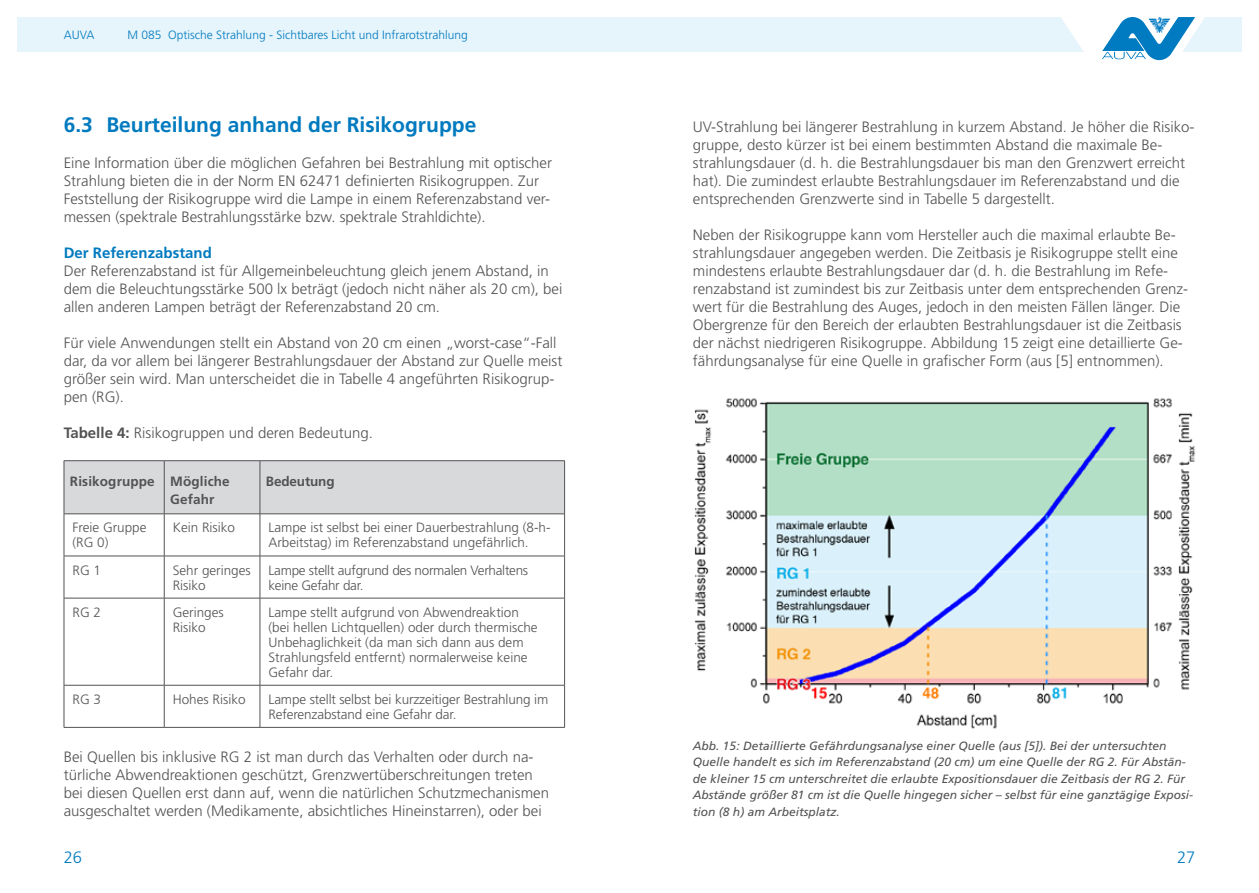
<style>
.page{position:relative;width:1259px;height:893px;background:#fff}
.page>*{position:absolute;margin:0;border:0;box-sizing:border-box;transform-origin:0 0}
.t1{font:700 21px "Frutiger LT Std";color:#007abf}
.t2{font:300 16.5px "Frutiger LT Std";color:#007bc0}
.t3{font:300 15px/18px "Frutiger LT Std";color:#535355}
.t4{font:700 15px "Frutiger LT Std";color:#007abf}
.t5{font:300 13.5px/15px "Frutiger LT Std";color:#535355}
.t6{font:300 13.5px/15px "Frutiger LT Std";letter-spacing:-.02em;color:#535355}
.t7{font:700 13.5px/18px "Frutiger LT Std";letter-spacing:.01em;color:#535355}
.t8{font:700 13.5px "Frutiger LT Std";letter-spacing:-.01em;color:#535355}
.t9{font:italic 12px/16.5px "Frutiger LT Std";color:#535355}
.t10{font:300 12px "Frutiger LT Std";color:#007abf}
.s1{font-weight:700}
</style>
<div class="page">
<div style="left:17px;top:17px;width:1225px;height:34px;background:#e6f4fc"></div>
<div style="left:65px;top:461px;width:499px;height:53px;background:#d8d9da"></div>
<hr style="left:64px;top:460px;width:100px;height:1px;background:#535355">
<hr style="left:64px;top:461px;width:1px;height:53px;background:#535355">
<hr style="left:164px;top:460px;width:96px;height:1px;background:#535355">
<hr style="left:164px;top:461px;width:1px;height:53px;background:#535355">
<hr style="left:260px;top:460px;width:305px;height:1px;background:#535355">
<hr style="left:260px;top:461px;width:1px;height:53px;background:#535355">
<hr style="left:564px;top:461px;width:1px;height:53px;background:#535355">
<hr style="left:64px;top:514px;width:100px;height:1px;background:#535355">
<hr style="left:64px;top:514px;width:1px;height:42px;background:#535355">
<hr style="left:164px;top:514px;width:96px;height:1px;background:#535355">
<hr style="left:164px;top:514px;width:1px;height:42px;background:#535355">
<hr style="left:260px;top:514px;width:305px;height:1px;background:#535355">
<hr style="left:260px;top:514px;width:1px;height:42px;background:#535355">
<hr style="left:564px;top:514px;width:1px;height:42px;background:#535355">
<hr style="left:64px;top:556px;width:100px;height:1px;background:#535355">
<hr style="left:64px;top:556px;width:1px;height:42px;background:#535355">
<hr style="left:164px;top:556px;width:96px;height:1px;background:#535355">
<hr style="left:164px;top:556px;width:1px;height:42px;background:#535355">
<hr style="left:260px;top:556px;width:305px;height:1px;background:#535355">
<hr style="left:260px;top:556px;width:1px;height:42px;background:#535355">
<hr style="left:564px;top:556px;width:1px;height:42px;background:#535355">
<hr style="left:64px;top:598px;width:100px;height:1px;background:#535355">
<hr style="left:64px;top:598px;width:1px;height:87px;background:#535355">
<hr style="left:164px;top:598px;width:96px;height:1px;background:#535355">
<hr style="left:164px;top:598px;width:1px;height:87px;background:#535355">
<hr style="left:260px;top:598px;width:305px;height:1px;background:#535355">
<hr style="left:260px;top:598px;width:1px;height:87px;background:#535355">
<hr style="left:564px;top:598px;width:1px;height:87px;background:#535355">
<hr style="left:64px;top:685px;width:100px;height:1px;background:#535355">
<hr style="left:64px;top:685px;width:1px;height:42px;background:#535355">
<hr style="left:164px;top:685px;width:96px;height:1px;background:#535355">
<hr style="left:164px;top:685px;width:1px;height:42px;background:#535355">
<hr style="left:260px;top:685px;width:305px;height:1px;background:#535355">
<hr style="left:260px;top:685px;width:1px;height:42px;background:#535355">
<hr style="left:564px;top:685px;width:1px;height:42px;background:#535355">
<hr style="left:64px;top:727px;width:100px;height:1px;background:#535355">
<hr style="left:164px;top:727px;width:96px;height:1px;background:#535355">
<hr style="left:260px;top:727px;width:305px;height:1px;background:#535355">
<img style="left:694px;top:398px;width:502px;height:331px">
<svg style="left:1060px;top:17px;width:145px;height:44px"></svg>
<p class="t10" style="left:64px;top:28px;width:32px">AUVA</p>
<p class="t10" style="left:128px;top:28px;width:342px">M 085 Optische Strahlung - Sichtbares Licht und Infrarotstrahlung</p>
<h1 class="t1" style="left:64px;top:113px;width:414px">6.3 Beurteilung anhand der Risikogruppe</h1>
<p class="t3" style="left:64px;top:154px;width:490px">Eine Information über die möglichen Gefahren bei Bestrahlung mit optischer Strahlung bieten die in der Norm EN 62471 definierten Risikogruppen. Zur Feststellung der Risikogruppe wird die Lampe in einem Referenzabstand ver&shy;messen (spektrale Bestrahlungsstärke bzw. spektrale Strahldichte).</p>
<p class="t4" style="left:64px;top:244px;width:150px">Der Referenzabstand</p>
<p class="t3" style="left:64px;top:262px;width:500px">Der Referenzabstand ist für Allgemeinbeleuchtung gleich jenem Abstand, in dem die Beleuchtungsstärke 500 lx beträgt (jedoch nicht näher als 20 cm), bei allen anderen Lampen beträgt der Referenzabstand 20 cm.</p>
<p class="t3" style="left:64px;top:334px;width:500px">Für viele Anwendungen stellt ein Abstand von 20 cm einen „worst-case“-Fall dar, da vor allem bei längerer Bestrahlungsdauer der Abstand zur Quelle meist größer sein wird. Man unterscheidet die in Tabelle 4 angeführten Risikogrup&shy;pen (RG).</p>
<p class="t3" style="left:64px;top:424px;width:311px"><span class="s1">Tabelle 4:</span> Risikogruppen und deren Bedeutung.</p>
<p class="t7" style="left:170px;top:472px;width:61px;text-indent:-100px">Risikogruppe Mögliche<br>Gefahr</p>
<p class="t8" style="left:266px;top:473px;width:70px">Bedeutung</p>
<p class="t5" style="left:72px;top:520px;width:76px">Freie Gruppe (RG 0)</p>
<p class="t5" style="left:173px;top:520px;width:64px">Kein Risiko</p>
<p class="t5" style="left:268px;top:520px;width:284px">Lampe ist selbst bei einer Dauerbestrahlung (8-h-<br>Arbeitstag) im Referenzabstand ungefährlich.</p>
<p class="t5" style="left:72px;top:563px;width:30px">RG 1</p>
<p class="t5" style="left:173px;top:563px;width:80px">Sehr geringes<br>Risiko</p>
<p class="t6" style="left:268px;top:563px;width:261px">Lampe stellt aufgrund des normalen Verhaltens keine Gefahr dar.</p>
<p class="t5" style="left:73px;top:605px;width:30px">RG 2</p>
<p class="t5" style="left:173px;top:605px;width:53px">Geringes<br>Risiko</p>
<p class="t5" style="left:268px;top:605px;width:271px">Lampe stellt aufgrund von Abwendreaktion (bei hellen Lichtquellen) oder durch thermische Unbehaglichkeit (da man sich dann aus dem Strahlungsfeld entfernt) normalerweise keine Gefahr dar.</p>
<p class="t5" style="left:73px;top:692px;width:30px">RG 3</p>
<p class="t5" style="left:173px;top:692px;width:74px">Hohes Risiko</p>
<p class="t5" style="left:268px;top:692px;width:281px">Lampe stellt selbst bei kurzzeitiger Bestrahlung im<br>Referenzabstand eine Gefahr dar.</p>
<p class="t3" style="left:64px;top:748px;width:487px">Bei Quellen bis inklusive RG 2 ist man durch das Verhalten oder durch na&shy;türliche Abwendreaktionen geschützt, Grenzwertüberschreitungen treten bei diesen Quellen erst dann auf, wenn die natürlichen Schutzmechanismen ausgeschaltet werden (Medikamente, absichtliches Hineinstarren), oder bei</p>
<p class="t3" style="left:693px;top:118px;width:503px">UV-Strahlung bei längerer Bestrahlung in kurzem Abstand. Je höher die Risiko&shy;gruppe, desto kürzer ist bei einem bestimmten Abstand die maximale Be&shy;strahlungsdauer (d. h. die Bestrahlungsdauer bis man den Grenzwert erreicht hat). Die zumindest erlaubte Bestrahlungsdauer im Referenzabstand und die entsprechenden Grenzwerte sind in Tabelle 5 dargestellt.</p>
<p class="t3" style="left:693px;top:226px;width:497px">Neben der Risikogruppe kann vom Hersteller auch die maximal erlaubte Be&shy;strahlungsdauer angegeben werden. Die Zeitbasis je Risikogruppe stellt eine mindestens erlaubte Bestrahlungsdauer dar (d. h. die Bestrahlung im Refe&shy;renzabstand ist zumindest bis zur Zeitbasis unter dem entsprechenden Grenz&shy;wert für die Bestrahlung des Auges, jedoch in den meisten Fällen länger. Die Obergrenze für den Bereich der erlaubten Bestrahlungsdauer ist die Zeitbasis der nächst niedrigeren Risikogruppe. Abbildung 15 zeigt eine detaillierte Ge&shy;fährdungsanalyse für eine Quelle in grafischer Form (aus [5] entnommen).</p>
<p class="t9" style="left:693px;top:737px;width:502px">Abb. 15: Detaillierte Gefährdungsanalyse einer Quelle (aus [5]). Bei der untersuchten Quelle handelt es sich im Referenzabstand (20 cm) um eine Quelle der RG 2. Für Abstän&shy;de kleiner 15 cm unterschreitet die erlaubte Expositionsdauer die Zeitbasis der RG 2. Für Abstände größer 81 cm ist die Quelle hingegen sicher – selbst für eine ganztägige Exposi&shy;tion (8 h) am Arbeitsplatz.</p>
<p class="t2" style="left:64px;top:848px;width:20px">26</p>
<p class="t2" style="left:1177px;top:848px;width:20px">27</p>
</div>
